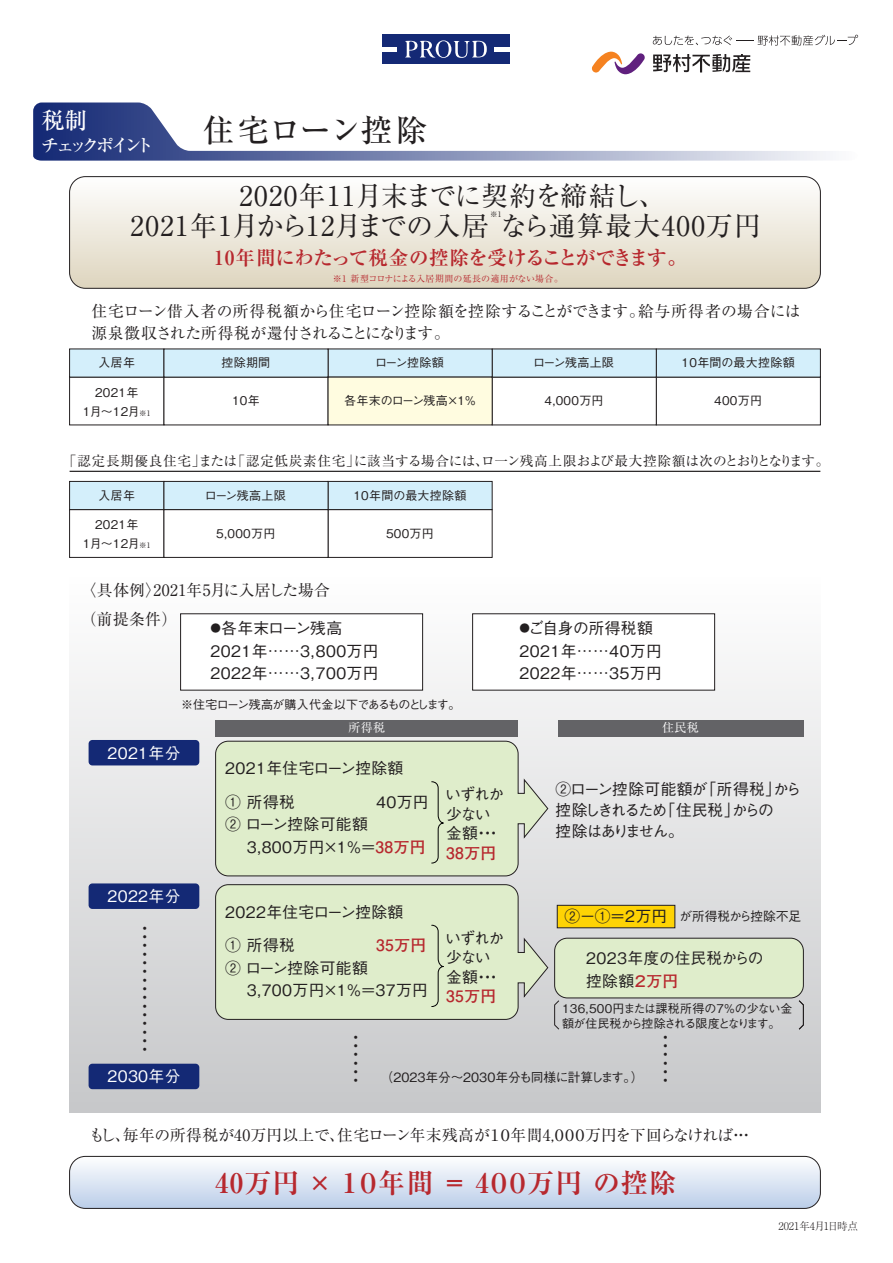
<style>
.page{position:relative;width:893px;height:1263px;background:#fff}
.page>*{position:absolute;margin:0;border:0;box-sizing:border-box;transform-origin:0 0}
.t1{font:500 31.5px "Ryumin Pro";color:#231f20}
.t2{font:27px/30px "Ryumin Pro";letter-spacing:.05em;color:#231f20;text-align:center}
.t3{font:700 27px "Ryumin Pro";letter-spacing:.03em;color:#b7282e}
.t4{font:500 25.5px "Gothic BBB Pro";color:#231f20}
.t5{font:500 22.95px "Ryumin Pro";color:#fff}
.t6{font:700 19.5px "Ryumin Pro";letter-spacing:-.025em;color:#b7282e}
.t7{font:500 18px "Ryumin Pro";letter-spacing:-.27em;color:#fff}
.t8{font:500 15.75px/22.5px "Gothic BBB Pro";letter-spacing:.025em;color:#231f20}
.t9{font:15.75px/22.5px "Ryumin Pro";color:#231f20}
.t10{font:500 15.75px/21px "Gothic BBB Pro";letter-spacing:-.1em;color:#231f20}
.t11{font:500 15.75px/19.5px "Gothic BBB Pro";letter-spacing:-.08em;color:#231f20}
.t12{font:15.75px "Ryumin Pro";letter-spacing:.025em;color:#231f20}
.t13{font:500 15.75px "Gothic BBB Pro";letter-spacing:.025em;color:#fff}
.t14{font:700 15.75px "Futo Go B101 Pro";letter-spacing:.025em;color:#b7282e}
.t15{font:13.65px "Ryumin Pro";letter-spacing:.025em;color:#231f20}
.t16{font:500 12.75px "Gothic BBB Pro";color:#231f20}
.t17{font:500 12px/18.6px "Gothic BBB Pro";letter-spacing:.025em;color:#231f20;text-align:center}
.t18{font:500 12px/15px "Gothic BBB Pro";letter-spacing:-.045em;color:#231f20}
.t19{font:500 12px "Gothic BBB Pro";letter-spacing:-.06em;color:#231f20}
.t20{font:500 12px "Gothic BBB Pro";letter-spacing:-.005em;color:#231f20}
.t21{font:500 12px "Gothic BBB Pro";letter-spacing:-.02em;color:#231f20}
.t22{font:12px "Ryumin Pro";letter-spacing:.025em;color:#fff}
.t23{font:300 10.5px "Ryumin Pro";color:#231f20}
.t24{font:9px "Ryumin Pro";letter-spacing:.015em;color:#b7282e}
.t25{font:7.5px "Ryumin Pro";color:#231f20}
.s1{font-family:"Ryumin Pro";font-weight:400;font-size:7.5px}
.s2{font-size:10.5px}
.s3{font-family:"Futo Go B101 Pro";font-weight:700;color:#b7282e}
.s4{font-size:15.75px}
</style>
<div class="page">
<div style="left:69px;top:509px;width:95px;height:49px;background:#fff;border:1px solid #231f20"></div>
<div style="left:328px;top:509px;width:164px;height:49px;background:#fff;border:1px solid #231f20"></div>
<div style="left:164px;top:509px;width:164px;height:49px;background:#fff;border:1px solid #231f20"></div>
<div style="left:69px;top:377px;width:95px;height:48px;background:#fff;border:1px solid #231f20"></div>
<div style="left:656px;top:377px;width:165px;height:48px;background:#fff;border:1px solid #231f20"></div>
<div style="left:492px;top:377px;width:165px;height:48px;background:#fff;border:1px solid #231f20"></div>
<div style="left:164px;top:377px;width:164px;height:48px;background:#fff;border:1px solid #231f20"></div>
<svg style="left:71px;top:178px;width:748px;height:109px"></svg>
<div style="left:69px;top:176px;width:752px;height:113px;border:1px solid #231f20;border-radius:16px"></div>
<svg style="left:70px;top:1156px;width:749px;height:51px"></svg>
<div style="left:69px;top:1156px;width:752px;height:53px;border:1px solid #231f20;border-radius:16px"></div>
<svg style="left:33px;top:102px;width:797px;height:59px"></svg>
<div style="left:69px;top:349px;width:95px;height:28px;background:#d4effb"></div>
<div style="left:656px;top:349px;width:165px;height:28px;background:#d4effb"></div>
<div style="left:492px;top:349px;width:165px;height:28px;background:#d4effb"></div>
<div style="left:328px;top:349px;width:164px;height:28px;background:#d4effb"></div>
<div style="left:164px;top:349px;width:164px;height:28px;background:#d4effb"></div>
<div style="left:328px;top:377px;width:164px;height:48px;background:#fffce0"></div>
<div style="left:69px;top:481px;width:95px;height:29px;background:#d4effb;border:1px solid #231f20"></div>
<div style="left:328px;top:481px;width:164px;height:29px;background:#d4effb;border:1px solid #231f20"></div>
<div style="left:164px;top:481px;width:164px;height:29px;background:#d4effb;border:1px solid #231f20"></div>
<div style="left:70px;top:578px;width:750px;height:534px;background:linear-gradient(to bottom,#fcfcfc,#c7c8ca)"></div>
<div style="left:180px;top:613px;width:243px;height:77px;background:#fff"></div>
<svg style="left:215px;top:740px;width:334px;height:137px"></svg>
<div style="left:472px;top:613px;width:243px;height:77px;background:#fff"></div>
<div style="left:216px;top:720px;width:302px;height:16px;background:#636366"></div>
<div style="left:558px;top:720px;width:245px;height:16px;background:#636366"></div>
<div style="left:89px;top:740px;width:110px;height:25px;background:#142975;border-radius:4px"></div>
<svg style="left:215px;top:884px;width:589px;height:136px;background:#d8e2cb"></svg>
<div style="left:557px;top:905px;width:118px;height:23px;background:#fed304;border:1px solid #231f20"></div>
<div style="left:89px;top:883px;width:110px;height:26px;background:#142975;border-radius:4px"></div>
<div style="left:89px;top:1064px;width:110px;height:25px;background:#142975;border-radius:4px"></div>
<svg style="left:554px;top:1000px;width:6px;height:30px"></svg>
<svg style="left:216px;top:741px;width:332px;height:135px;background:#dce9ca"></svg>
<svg style="left:431px;top:924px;width:13px;height:83px"></svg>
<svg style="left:798px;top:1000px;width:6px;height:30px"></svg>
<hr style="left:70px;top:471px;width:750px;height:1px;background:#231f20">
<div style="left:382px;top:35px;width:127px;height:29px;background:#142975"></div>
<hr style="left:494px;top:47px;width:15px;height:4px;background:#fff">
<hr style="left:382px;top:47px;width:15px;height:4px;background:#fff">
<svg style="left:405px;top:40px;width:82px;height:18px"></svg>
<svg style="left:592px;top:52px;width:53px;height:22px"></svg>
<svg style="left:653px;top:54px;width:97px;height:18px"></svg>
<svg style="left:653px;top:35px;width:205px;height:11px"></svg>
<h3 class="t5" style="left:42px;top:103px;width:47px">税制</h3>
<p class="t7" style="left:41px;top:131px;width:114px">チェックポイント</p>
<h1 class="t1" style="left:203px;top:105px;width:226px">住宅ローン控除</h1>
<h2 class="t2" style="left:131px;top:179px;width:632px">2020年11月末までに契約を締結し、<br>2021年1月から12月までの入居なら通算最大400万円</h2>
<p class="t25" style="left:490px;top:208px;width:13px">※1</p>
<p class="t6" style="left:214px;top:243px;width:474px">10年間にわたって税金の控除を受けることができます。</p>
<p class="t24" style="left:333px;top:271px;width:232px">※1 新型コロナによる入居期間の延長の適用がない場合。</p>
<p class="t9" style="left:92px;top:298px;width:710px">住宅ローン借入者の所得税額から住宅ローン控除額を控除することができます。給与所得者の場合には源泉徴収された所得税が還付されることになります。</p>
<p class="t17" style="left:98px;top:352px;width:38px">入居年</p>
<p class="t17" style="left:221px;top:352px;width:50px">控除期間</p>
<p class="t17" style="left:375px;top:352px;width:70px">ローン控除額</p>
<p class="t20" style="left:533px;top:353px;width:82px">ローン残高上限</p>
<p class="t17" style="left:682px;top:352px;width:115px">10年間の最大控除額</p>
<p class="t17" style="left:83px;top:382px;width:69px">2021年<br>1月～12月<span class="s1">※1</span></p>
<p class="t17" style="left:232px;top:390px;width:29px">10年</p>
<p class="t21" style="left:344px;top:391px;width:133px">各年末のローン残高×1%</p>
<p class="t17" style="left:544px;top:390px;width:61px">4,000万円</p>
<p class="t17" style="left:714px;top:390px;width:49px">400万円</p>
<p class="t15" style="left:63px;top:450px;width:768px">「認定長期優良住宅」または「認定低炭素住宅」に該当する場合には、ロ一ン残高上限および最大控除額は次のとおりとなります。</p>
<p class="t17" style="left:98px;top:485px;width:38px">入居年</p>
<p class="t20" style="left:205px;top:486px;width:82px">ローン残高上限</p>
<p class="t17" style="left:353px;top:485px;width:115px">10年間の最大控除額</p>
<p class="t17" style="left:83px;top:514px;width:69px">2021年<br>1月～12月<span class="s1">※1</span></p>
<p class="t17" style="left:216px;top:523px;width:61px">5,000万円</p>
<p class="t17" style="left:386px;top:523px;width:49px">500万円</p>
<p class="t12" style="left:81px;top:578px;width:251px">〈具体例〉2021年5月に入居した場合</p>
<p class="t9" style="left:81px;top:607px;width:98px">（前提条件）</p>
<p class="t8" style="left:211px;top:615px;width:169px"><span class="s2">●</span>各年末ローン残高　　<br>2021年……3，８００万円<br>2022年……3，７００万円</p>
<p class="t19" style="left:181px;top:695px;width:281px">※住宅ローン残高が購入代金以下であるものとします。</p>
<p class="t8" style="left:520px;top:615px;width:144px"><span class="s2">●</span>ご自身の所得税額<br>2021年……4０万円<br>2022年……35万円</p>
<p class="t13" style="left:107px;top:740px;width:75px">2021年分</p>
<p class="t13" style="left:107px;top:884px;width:75px">2022年分</p>
<h3 class="t4" style="left:165px;top:924px;width:132px;rotate:90deg">……………</h3>
<p class="t13" style="left:107px;top:1064px;width:75px">2030年分</p>
<p class="t22" style="left:349px;top:718px;width:38px">所得税</p>
<p class="t22" style="left:662px;top:718px;width:38px">住民税</p>
<p class="t8" style="left:225px;top:750px;width:180px;line-height:33.5px">2021年住宅ローン控除額<br>① 所得税　　　</p>
<p class="t8" style="left:376px;top:789px;width:54px">40万円</p>
<p class="t8" style="left:225px;top:811px;width:202px">② ローン控除可能額<br>　 3,800万円×1％＝<span class="s3">38万円</span></p>
<p class="t11" style="left:445px;top:783px;width:60px">いずれか少ない金額・・・</p>
<p class="t14" style="left:446px;top:840px;width:52px">38万円</p>
<p class="t10" style="left:556px;top:776px;width:248px">②ローン控除可能額が「所得税」から控除しきれるため「住民税」からの<br>控除はありません。</p>
<p class="t8" style="left:225px;top:899px;width:180px">2022年住宅ローン控除額</p>
<p class="t16" style="left:565px;top:906px;width:238px"><span class="s4">②－①＝2万円</span> が所得税から控除不足</p>
<p class="t8" style="left:225px;top:932px;width:120px">① 所得税　　　</p>
<p class="t14" style="left:376px;top:933px;width:52px">35万円</p>
<p class="t8" style="left:225px;top:955px;width:204px">② ローン控除可能額<br>　 3,700万円×1％＝37万円</p>
<p class="t11" style="left:445px;top:926px;width:60px">いずれか少ない金額・・・</p>
<p class="t14" style="left:446px;top:984px;width:52px">35万円</p>
<p class="t8" style="left:586px;top:945px;width:179px">2023年度の住民税からの控除額<span class="s3">２万円</span></p>
<p class="t18" style="left:562px;top:999px;width:232px">136,500円または課税所得の7％の少ない金額が住民税から控除される限度となります。</p>
<h3 class="t4" style="left:376px;top:1033px;width:53px;rotate:90deg">……</h3>
<h3 class="t4" style="left:686px;top:1033px;width:53px;rotate:90deg">……</h3>
<p class="t16" style="left:381px;top:1067px;width:264px">（2023年分～2030年分も同様に計算します。）</p>
<p class="t9" style="left:89px;top:1123px;width:667px">もし、毎年の所得税が40万円以上で、住宅ローン年末残高が１０年間4,０００万円を下回らなければ・・・</p>
<h2 class="t3" style="left:215px;top:1162px;width:463px">40万円 × １０年間 ＝ 4００万円 の控除</h2>
<p class="t23" style="left:778px;top:1217px;width:81px">2021年4月1日時点</p>
</div>
